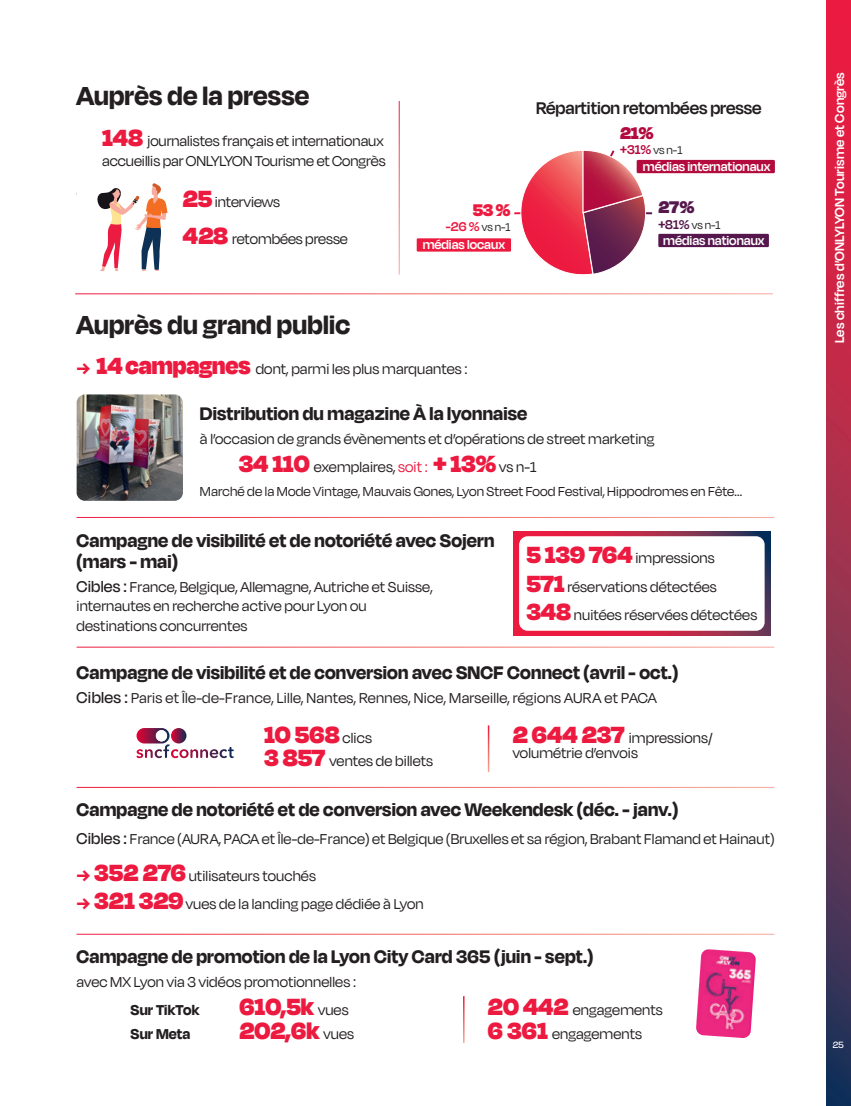
<style>
.page{position:relative;width:851px;height:1106px;background:#fff}
.page>*{position:absolute;margin:0;border:0;box-sizing:border-box;transform-origin:0 0}
.Chapeau{font:700 30px "Degular Display";letter-spacing:.01em;color:#231f20}
.Chapeau-2{font:900 27px/24px "Degular Display";color:#ed1a40}
.Chapeau-3{font:700 21px/21px "Degular Display";letter-spacing:.01em;color:#231f20}
.Chapeau-4{font:600 19.5px "Degular Display";color:#231f20}
.t1{font:900 19.5px "Degular Display";color:#b30b3e}
.t2{font:900 19.5px "Degular Display";color:#ed1a40}
.t3{font:900 19.5px "Degular Display";color:#55174c}
.Chapeau-5{font:16.5px/19.5px "Degular Display";letter-spacing:.01em;color:#231f20}
.Chapeau-6{font:700 16.5px "Degular Display";letter-spacing:.01em;color:#231f20}
.Chapeau-7{font:15px "Degular Display";letter-spacing:.01em;color:#231f20}
.t4{font:600 15px "Degular Display";letter-spacing:.01em;color:#fff}
.t5{font:600 14.55px "Degular Display";color:#fff}
.t6{font:13.05px "Degular Display";color:#231f20}
.t7{font:500 10.5px "Degular Display";color:#fff}
.s1{font-weight:900;font-size:27px;color:#ed1a40}
.s2{font-weight:600;font-size:14.55px;color:#b30b3e}
.s3{font-weight:600;font-size:14.55px;color:#ed1a40}
.s4{font-weight:600;font-size:14.55px;color:#55174c}
.s5{font-family:"Maax";font-weight:700;font-size:18px;color:#ed1a40}
.s6{color:#ed1a40}
.s7{font-weight:500;font-size:18px}
.s8{font-weight:400;font-size:16.5px;color:#231f20}
</style>
<div class="page">
<svg style="left:826px;top:0;width:24px;height:1106px;background:#942d4d"></svg>
<img style="left:77px;top:394px;width:106px;height:107px">
<svg style="left:514px;top:150px;width:140px;height:124px"></svg>
<div style="left:416px;top:238px;width:95px;height:14px;background:#ed1a40"></div>
<div style="left:658px;top:234px;width:110px;height:13px;background:#55174c"></div>
<div style="left:636px;top:160px;width:138px;height:13px;background:#b30b3e"></div>
<svg style="left:97px;top:183px;width:70px;height:87px"></svg>
<img style="left:696px;top:949px;width:59px;height:89px">
<svg style="left:513px;top:531px;width:257px;height:104px;background:#af3455"></svg>
<div style="left:519px;top:536px;width:245px;height:94px;background:#fff;border-radius:9px"></div>
<svg style="left:136px;top:728px;width:98px;height:30px"></svg>
<p class="Chapeau" style="left:77px;top:78px;width:234px">Auprès de la presse</p>
<p class="Chapeau-5" style="left:102px;top:131px;width:285px"><span class="s1">148</span> journalistes français et internationaux accueillis par ONLYLYON Tourisme et Congrès</p>
<p class="Chapeau-5" style="left:183px;top:192px;width:99px"><span class="s1">25</span> interviews</p>
<p class="Chapeau-5" style="left:183px;top:228px;width:166px"><span class="s1">428</span> retombées presse</p>
<p class="Chapeau-4" style="left:536px;top:97px;width:227px">Répartition retombées presse</p>
<p class="t1" style="left:620px;top:121px;width:35px">21%</p>
<p class="t6" style="left:620px;top:143px;width:64px"><span class="s2">+31%</span> vs n-1</p>
<p class="t2" style="left:472px;top:198px;width:39px">53 %</p>
<p class="t6" style="left:446px;top:220px;width:66px"><span class="s3">-26 %</span> vs n-1</p>
<p class="t5" style="left:643px;top:158px;width:129px">médias internationaux</p>
<p class="t3" style="left:658px;top:195px;width:38px">27%</p>
<p class="t6" style="left:658px;top:217px;width:64px"><span class="s4">+81%</span> vs n-1</p>
<p class="t5" style="left:422px;top:236px;width:84px">médias locaux</p>
<p class="t5" style="left:663px;top:232px;width:103px">médias nationaux</p>
<p class="Chapeau" style="left:77px;top:306px;width:275px">Auprès du grand public</p>
<p class="Chapeau-5" style="left:77px;top:359px;width:392px"><span class="s5">-&gt;</span> <span class="s1">14campagnes</span> dont, parmi les plus marquantes :</p>
<p class="Chapeau-3" style="left:200px;top:402px;width:329px">Distribution du magazine À la lyonnaise</p>
<p class="Chapeau-5" style="left:200px;top:428px;width:456px">à l’occasion de grands évènements et d’opérations de street marketing</p>
<p class="Chapeau-5" style="left:239px;top:457px;width:299px"><span class="s1">34 110</span> exemplaires, <span class="s6">soit :</span> <span class="s1">+ 13%</span> vs n-1</p>
<p class="Chapeau-7" style="left:200px;top:483px;width:543px">Marché de la Mode Vintage, Mauvais Gones, Lyon Street Food Festival, Hippodromes en Fête...</p>
<p class="Chapeau-3" style="left:77px;top:529px;width:419px">Campagne de visibilité et de notoriété avec Sojern (mars - mai)</p>
<p class="Chapeau-5" style="left:77px;top:576px;width:357px"><span class="s7">Cibles :</span> France, Belgique, Allemagne, Autriche et Suisse, internautes en recherche active pour Lyon ou destinations concurrentes</p>
<p class="Chapeau-3" style="left:77px;top:661px;width:603px">Campagne de visibilité et de conversion avec SNCF Connect (avril - oct.)</p>
<p class="Chapeau-5" style="left:77px;top:687px;width:581px"><span class="s7">Cibles :</span> Paris et Île-de-France, Lille, Nantes, Rennes, Nice, Marseille, régions AURA et PACA</p>
<p class="Chapeau-5" style="left:526px;top:548px;width:190px"><span class="s1">5 139 764</span> impressions</p>
<p class="Chapeau-5" style="left:526px;top:576px;width:192px"><span class="s1">571</span> réservations détectées</p>
<p class="Chapeau-5" style="left:526px;top:605px;width:232px"><span class="s1">348</span> nuitées réservées détectées</p>
<p class="Chapeau-2" style="left:264px;top:721px;width:109px">10 568 <span class="s8">clics</span></p>
<p class="Chapeau-5" style="left:264px;top:751px;width:170px"><span class="s1">3 857</span> ventes de billets</p>
<p class="Chapeau-5" style="left:512px;top:730px;width:201px;line-height:15px"><span class="s1">2 644 237</span> impressions/ volumétrie d’envois</p>
<p class="Chapeau-3" style="left:77px;top:798px;width:603px">Campagne de notoriété et de conversion avec Weekendesk (déc. - janv.)</p>
<p class="Chapeau-5" style="left:77px;top:829px;width:699px"><span class="s7">Cibles :</span> France (AURA, PACA et Île-de-France) et Belgique (Bruxelles et sa région, Brabant Flamand et Hainaut)</p>
<p class="Chapeau-5" style="left:77px;top:865px;width:241px"><span class="s5">-&gt;</span> <span class="s1">352 276</span> utilisateurs touchés</p>
<p class="Chapeau-5" style="left:77px;top:894px;width:348px"><span class="s5">-&gt;</span> <span class="s1">321 329</span> vues de la landing page dédiée à Lyon</p>
<p class="Chapeau-3" style="left:77px;top:945px;width:518px">Campagne de promotion de la Lyon City Card 365 (juin - sept.)</p>
<p class="Chapeau-5" style="left:77px;top:971px;width:281px">avec MX Lyon via 3 vidéos promotionnelles :</p>
<p class="Chapeau-6" style="left:131px;top:1000px;width:70px">Sur TikTok</p>
<p class="Chapeau-6" style="left:131px;top:1024px;width:61px">Sur Meta</p>
<p class="Chapeau-2" style="left:239px;top:993px;width:116px">610,5k <span class="s8">vues<br></span>202,6k <span class="s8">vues</span></p>
<p class="Chapeau-5" style="left:488px;top:999px;width:176px"><span class="s1">20 442</span> engagements</p>
<p class="Chapeau-5" style="left:488px;top:1023px;width:155px"><span class="s1">6 361</span> engagements</p>
<p class="t4" style="left:830px;top:343px;width:272px;rotate:-90deg">Les chiffres d’ONLYLYON Tourisme et Congrès</p>
<p class="t7" style="left:832px;top:1038px;width:13px">25</p>
</div>
